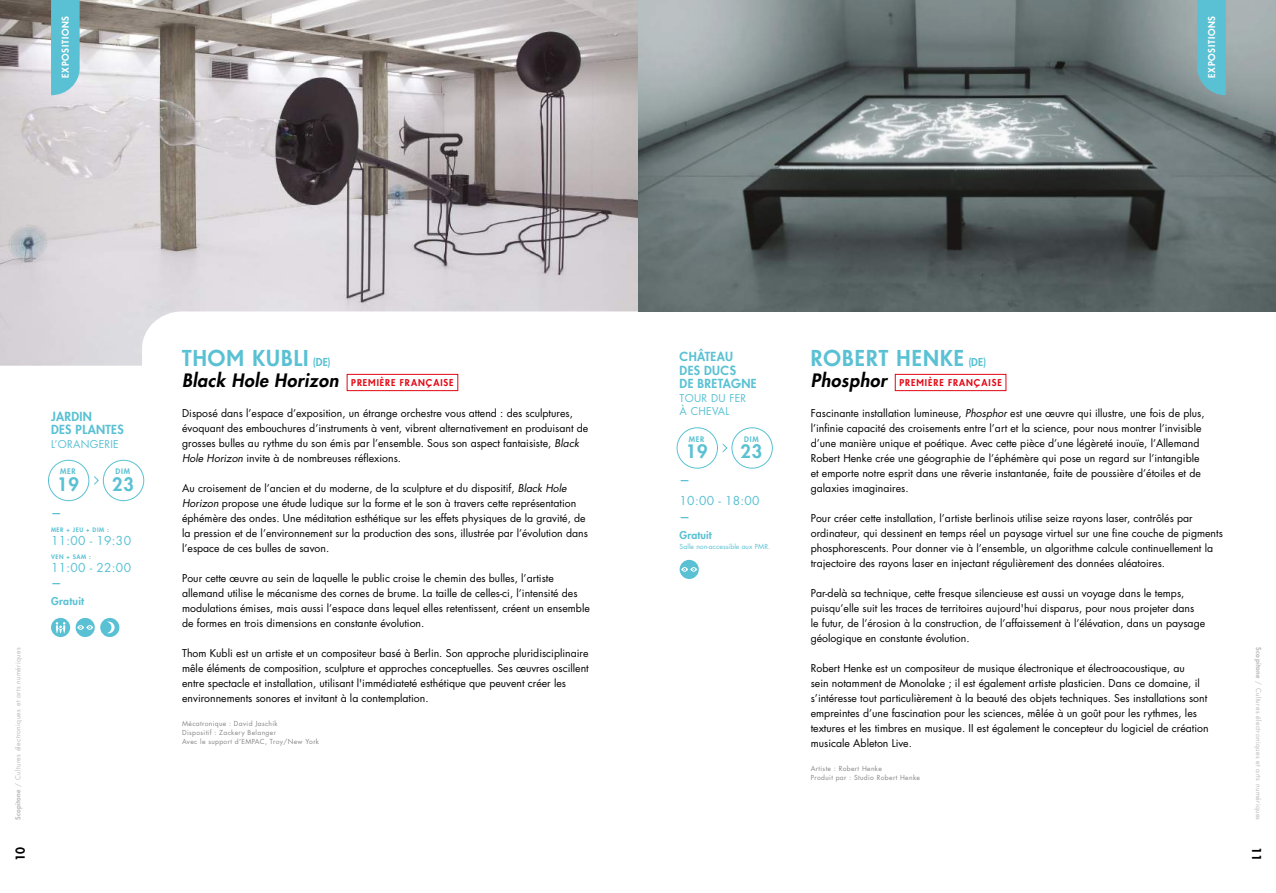
<style>
.page{position:relative;width:1276px;height:893px;background:#fff}
.page>*{position:absolute;margin:0;border:0;box-sizing:border-box;transform-origin:0 0}
.t1{font:21px "PETITE";letter-spacing:.05em;color:#59c1d3}
.t2{font:italic 800 18px "Futura";letter-spacing:.025em;color:#000}
.t3{font:800 18px "Futura";letter-spacing:.05em;color:#59c1d3}
.t4{font:12px/13.5px "PETITE";letter-spacing:.025em;color:#59c1d3}
.t5{font:12px "Futura";letter-spacing:.025em;color:#59c1d3}
.t6{font:800 12px "Futura";color:#000}
.t7{font:10.5px/15px "Futura";color:#000}
.t8{font:10.5px/13.5px "Futura";letter-spacing:.025em;color:#59c1d3}
.t9{font:800 10.5px/18px "Futura";letter-spacing:.02em;color:#59c1d3}
.t10{font:9px "PETITE";letter-spacing:.1em;color:#e30613}
.t11{font:9px "PETITE";letter-spacing:.08em;color:#fff}
.t12{font:800 7.5px "Futura";letter-spacing:.1em;color:#59c1d3}
.t13{font:6.75px/9px "Futura";letter-spacing:.05em;color:#878787}
.t14{font:6.75px "Futura";letter-spacing:.05em;color:#bababa}
.t15{font:6.75px "Futura";letter-spacing:.01em;color:#59c1d3}
.t16{font:800 6px "Futura";letter-spacing:.1em;color:#59c1d3}
.s1{font-weight:800}
.s2{font-size:10.5px}
.s3{font-style:italic}
</style>
<div class="page">
<img style="left:0;top:0;width:638px;height:366px">
<img style="left:638px;top:0;width:638px;height:311px">
<svg style="left:679px;top:560px;width:20px;height:19px"></svg>
<div style="left:347px;top:374px;width:111px;height:17px;border:1px solid #e30613"></div>
<div style="left:895px;top:374px;width:111px;height:17px;border:1px solid #e30613"></div>
<svg style="left:51px;top:0;width:29px;height:95px;background:#62c2d3"></svg>
<svg style="left:1197px;top:0;width:28px;height:95px;background:#5cbece"></svg>
<div style="left:48px;top:460px;width:41px;height:41px;border:1px solid #59c1d3;border-radius:50%"></div>
<div style="left:103px;top:460px;width:41px;height:41px;border:1px solid #59c1d3;border-radius:50%"></div>
<svg style="left:94px;top:476px;width:5px;height:9px"></svg>
<div style="left:676px;top:427px;width:42px;height:42px;border:1px solid #59c1d3;border-radius:50%"></div>
<div style="left:731px;top:427px;width:41px;height:42px;border:1px solid #59c1d3;border-radius:50%"></div>
<svg style="left:722px;top:443px;width:6px;height:10px"></svg>
<svg style="left:51px;top:618px;width:19px;height:19px"></svg>
<svg style="left:76px;top:618px;width:43px;height:19px"></svg>
<p class="t11" style="left:60px;top:78px;width:64px;rotate:-90deg">EXPOSITIONS</p>
<p class="t11" style="left:1205px;top:78px;width:64px;rotate:-90deg">EXPOSITIONS</p>
<p class="t14" style="left:14px;top:820px;width:174px;rotate:-90deg"><span class="s1">Scopitone</span> / Cultures électroniques et arts numériques</p>
<p class="t6" style="left:13px;top:861px;width:16px;rotate:-90deg">10</p>
<p class="t4" style="left:51px;top:409px;width:74px">JARDIN<br>DES PLANTES</p>
<p class="t8" style="left:51px;top:437px;width:69px">L’ORANGERIE</p>
<p class="t12" style="left:60px;top:467px;width:17px">MER</p>
<h2 class="t3" style="left:57px;top:473px;width:23px">19</h2>
<p class="t12" style="left:116px;top:467px;width:16px">DIM</p>
<h2 class="t3" style="left:112px;top:473px;width:23px">23</h2>
<p class="t9" style="left:51px;top:504px;width:12px">—</p>
<p class="t16" style="left:51px;top:526px;width:59px">MER + JEU + DIM :</p>
<p class="t5" style="left:51px;top:533px;width:82px">11:00 - 19:30</p>
<p class="t16" style="left:51px;top:553px;width:41px">VEN + SAM :</p>
<p class="t5" style="left:51px;top:560px;width:82px">11:00 - 22:00</p>
<p class="t9" style="left:51px;top:574px;width:35px">—<br>Gratuit</p>
<p class="t4" style="left:679px;top:350px;width:79px">CHÂTEAU<br>DES DUCS<br>DE BRETAGNE</p>
<p class="t8" style="left:679px;top:391px;width:68px">TOUR DU FER<br>À CHEVAL</p>
<h1 class="t1" style="left:811px;top:345px;width:177px">ROBERT HENKE <span class="s2">(DE)</span></h1>
<h2 class="t2" style="left:811px;top:369px;width:77px">Phosphor</h2>
<p class="t7" style="left:811px;top:406px;width:395px">Fascinante installation lumineuse, <span class="s3">Phosphor</span> est une œuvre qui illustre, une fois de plus, l’infinie capacité des croisements entre l’art et la science, pour nous montrer l’invisible d’une manière unique et poétique. Avec cette pièce d’une légèreté inouïe, l’Allemand Robert Henke crée une géographie de l’éphémère qui pose un regard sur l’intangible et emporte notre esprit dans une rêverie instantanée, faite de poussière d’étoiles et de galaxies imaginaires.</p>
<p class="t7" style="left:811px;top:511px;width:413px">Pour créer cette installation, l’artiste berlinois utilise seize rayons laser, contrôlés par ordinateur, qui dessinent en temps réel un paysage virtuel sur une fine couche de pigments phosphorescents. Pour donner vie à l’ensemble, un algorithme calcule continuellement la trajectoire des rayons laser en injectant régulièrement des données aléatoires.</p>
<p class="t7" style="left:811px;top:586px;width:396px">Par-delà sa technique, cette fresque silencieuse est aussi un voyage dans le temps, puisqu’elle suit les traces de territoires aujourd'hui disparus, pour nous projeter dans<br>le futur, de l’érosion à la construction, de l’affaissement à l’élévation, dans un paysage géologique en constante évolution.</p>
<p class="t7" style="left:811px;top:661px;width:399px">Robert Henke est un compositeur de musique électronique et électroacoustique, au<br>sein notamment de Monolake ; il est également artiste plasticien. Dans ce domaine, il s’intéresse tout particulièrement à la beauté des objets techniques. Ses installations sont empreintes d’une fascination pour les sciences, mêlée à un goût pour les rythmes, les textures et les timbres en musique. II est également le concepteur du logiciel de création musicale Ableton Live.</p>
<p class="t13" style="left:811px;top:764px;width:111px">Artiste : Robert Henke<br>Produit par : Studio Robert Henke</p>
<h1 class="t1" style="left:182px;top:345px;width:150px">THOM KUBLI <span class="s2">(DE)</span></h1>
<h2 class="t2" style="left:182px;top:369px;width:158px">Black Hole Horizon</h2>
<p class="t7" style="left:182px;top:406px;width:408px">Disposé dans l’espace d’exposition, un étrange orchestre vous attend : des sculptures, évoquant des embouchures d’instruments à vent, vibrent alternativement en produisant de grosses bulles au rythme du son émis par l’ensemble. Sous son aspect fantaisiste, <span class="s3">Black Hole Horizon</span> invite à de nombreuses réflexions.</p>
<p class="t7" style="left:182px;top:481px;width:407px">Au croisement de l’ancien et du moderne, de la sculpture et du dispositif, <span class="s3">Black Hole Horizon</span> propose une étude ludique sur la forme et le son à travers cette représentation éphémère des ondes. Une méditation esthétique sur les effets physiques de la gravité, de la pression et de l’environnement sur la production des sons, illustrée par l’évolution dans l’espace de ces bulles de savon.</p>
<p class="t7" style="left:182px;top:571px;width:409px">Pour cette œuvre au sein de laquelle le public croise le chemin des bulles, l’artiste allemand utilise le mécanisme des cornes de brume. La taille de celles-ci, l’intensité des modulations émises, mais aussi l’espace dans lequel elles retentissent, créent un ensemble de formes en trois dimensions en constante évolution.</p>
<p class="t7" style="left:182px;top:646px;width:408px">Thom Kubli est un artiste et un compositeur basé à Berlin. Son approche pluridisciplinaire mêle éléments de composition, sculpture et approches conceptuelles. Ses œuvres oscillent entre spectacle et installation, utilisant l'immédiateté esthétique que peuvent créer les environnements sonores et invitant à la contemplation.</p>
<p class="t13" style="left:182px;top:719px;width:138px">Mécatronique : David Jaschik<br>Dispositif : Zackery Belanger<br>Avec le support d’EMPAC, Troy/New York</p>
<p class="t10" style="left:351px;top:376px;width:104px">PREMIÈRE FRANÇAISE</p>
<p class="t10" style="left:899px;top:376px;width:104px">PREMIÈRE FRANÇAISE</p>
<p class="t12" style="left:689px;top:434px;width:17px">MER</p>
<h2 class="t3" style="left:686px;top:440px;width:23px">19</h2>
<p class="t12" style="left:744px;top:434px;width:16px">DIM</p>
<h2 class="t3" style="left:740px;top:440px;width:23px">23</h2>
<p class="t9" style="left:679px;top:472px;width:12px">—</p>
<p class="t5" style="left:679px;top:493px;width:82px">10:00 - 18:00</p>
<p class="t9" style="left:679px;top:508px;width:34px">—<br>Gratuit</p>
<p class="t15" style="left:679px;top:542px;width:92px">Salle non-accessible aux PMR.</p>
<p class="t14" style="left:1263px;top:647px;width:174px;rotate:90deg"><span class="s1">Scopitone</span> / Cultures électroniques et arts numériques</p>
<p class="t6" style="left:1264px;top:847px;width:16px;rotate:90deg">11</p>
</div>
